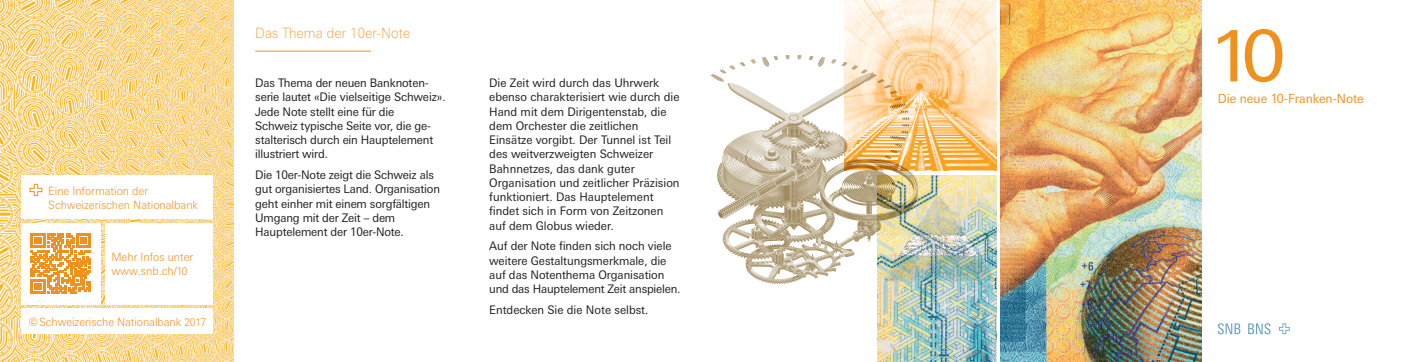
<style>
.page{position:relative;width:1404px;height:362px;background:#fff}
.page>*{position:absolute;margin:0;border:0;box-sizing:border-box;transform-origin:0 0}
.t1{font:70.8px "Univers Next Pro";color:#f0901d;scale:1.09 1}
.t2{font:100 14.1px "Univers Next Pro";letter-spacing:.015em;color:#f0901d;scale:.95 1}
.t3{font:12.6px "Univers Next Pro";color:#f0901d;scale:.95 1}
.t4{font:11.85px/14.2px "Univers Next Pro";letter-spacing:-.005em;color:#231f20;scale:.95 1}
.t5{font:300 11.4px/14.2px "Univers Next Pro";color:#f0901d;scale:.95 1}
.s1{font-size:10.65px}
</style>
<div class="page">
<img style="left:1000px;top:0;width:201px;height:361px">
<img style="left:0;top:0;width:234px;height:361px">
<svg style="left:1279px;top:323px;width:10px;height:11px"></svg>
<svg style="left:1217px;top:323px;width:23px;height:11px"></svg>
<svg style="left:1248px;top:323px;width:22px;height:11px"></svg>
<div style="left:21px;top:175px;width:192px;height:43px;background:#fff"></div>
<div style="left:21px;top:308px;width:192px;height:26px;background:#fff"></div>
<div style="left:105px;top:223px;width:108px;height:81px;background:#fff"></div>
<div style="left:21px;top:223px;width:80px;height:81px;background:#fff"></div>
<img style="left:877px;top:175px;width:119px;height:186px">
<img style="left:844px;top:0;width:152px;height:171px">
<img style="left:710px;top:28px;width:226px;height:284px">
<hr style="left:255px;top:51px;width:116px;height:1px;background:#f0901d">
<svg style="left:29px;top:183px;width:14px;height:13px"></svg>
<svg style="left:31px;top:233px;width:60px;height:60px"></svg>
<p class="t5" style="left:48px;top:183px;width:159px">Eine Information der<br>Schweizerischen Nationalbank</p>
<p class="t5" style="left:111px;top:249px;width:88px">Mehr Infos unter www.snb.ch/<span class="s1">10</span></p>
<p class="t5" style="left:29px;top:314px;width:188px">©Schweizerische Nationalbank <span class="s1">2017</span></p>
<p class="t2" style="left:255px;top:25px;width:164px">Das Thema der 10er-Note</p>
<p class="t4" style="left:255px;top:76px;width:202px">Das Thema der neuen Banknoten&shy;serie lautet «Die vielseitige Schweiz».<br>Jede Note stellt eine für die<br>Schweiz typische Seite vor, die ge&shy;stalterisch durch ein Hauptelement illustriert wird.</p>
<p class="t4" style="left:255px;top:167px;width:196px">Die 10er-Note zeigt die Schweiz als gut organisiertes Land. Organisation geht einher mit einem sorgfältigen<br>Umgang mit der Zeit – dem<br>Hauptelement der 10er-Note.</p>
<p class="t4" style="left:489px;top:76px;width:202px">Die Zeit wird durch das Uhrwerk ebenso charakterisiert wie durch die<br>Hand mit dem Dirigentenstab, die dem Orchester die zeitlichen<br>Einsätze vorgibt. Der Tunnel ist Teil des weitverzweigten Schweizer<br>Bahnnetzes, das dank guter<br>Organisation und zeitlicher Präzision funktioniert. Das Hauptelement findet sich in Form von Zeitzonen auf dem Globus wieder.</p>
<p class="t4" style="left:489px;top:239px;width:203px">Auf der Note finden sich noch viele weitere Gestaltungsmerkmale, die auf das Notenthema Organisation und das Hauptelement Zeit anspielen.</p>
<p class="t4" style="left:489px;top:302px;width:169px">Entdecken Sie die Note selbst.</p>
<h1 class="t1" style="left:1208px;top:15px;width:72px">10</h1>
<p class="t3" style="left:1217px;top:91px;width:155px">Die neue 10-Franken-Note</p>
</div>
